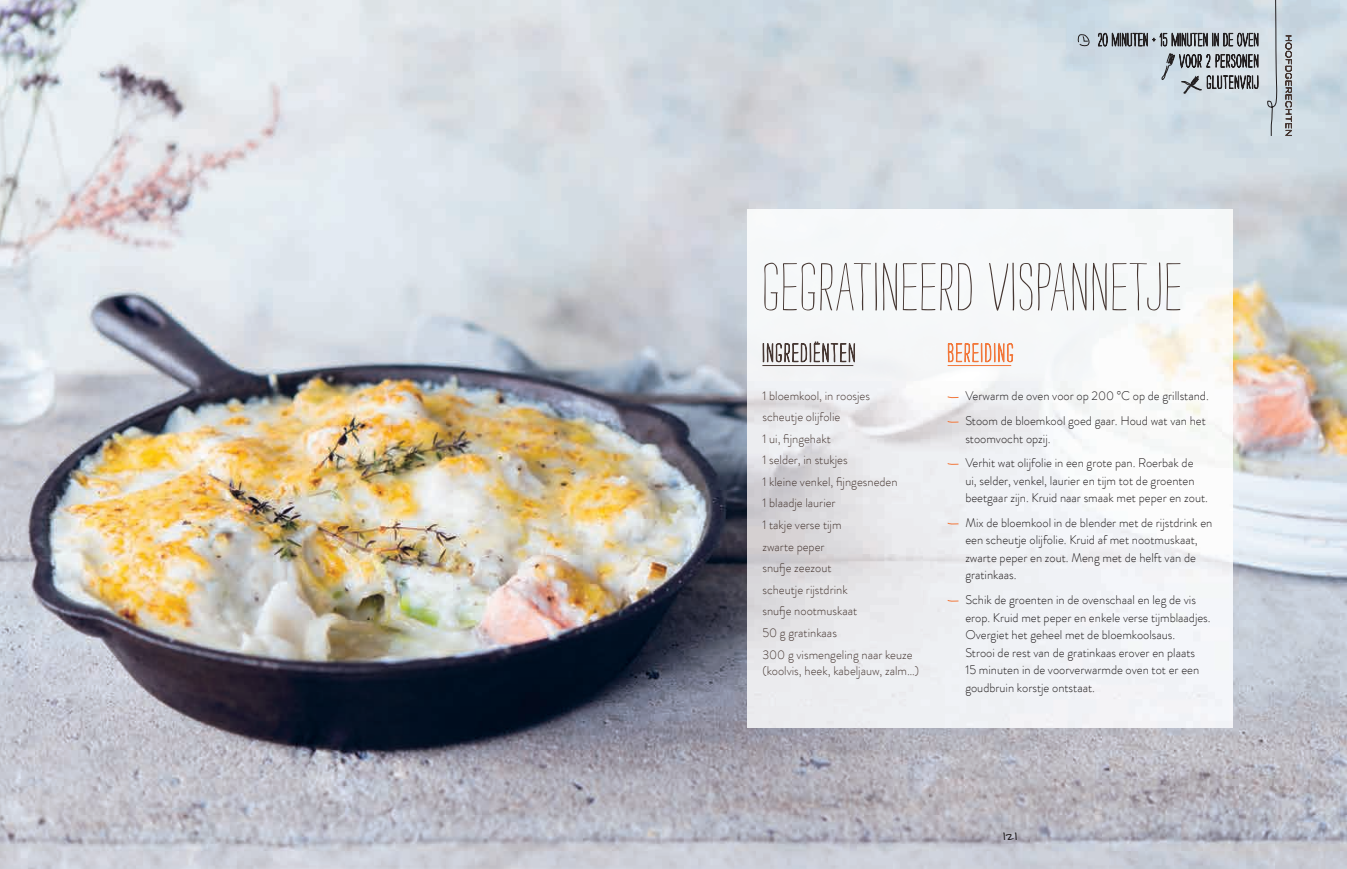
<style>
.page{position:relative;width:1347px;height:869px;background:#fff}
.page>*{position:absolute;margin:0;border:0;box-sizing:border-box;transform-origin:0 0}
.t1{font:75px "Strangelove Next Narrow";letter-spacing:.025em;color:#473833}
.t2{font:13.75px "lucygooseyblack";color:#231f20}
.t3{font:300 12.5px/17.5px "Brandon Grotesque";color:#231f20}
.t4{font:300 12.5px/21.5px "Brandon Grotesque";color:#473833}
</style>
<div class="page">
<img style="left:0;top:0;width:1346px;height:868px">
<svg style="left:1077px;top:34px;width:13px;height:12px"></svg>
<svg style="left:1098px;top:27px;width:160px;height:67px;background:#afb7be"></svg>
<svg style="left:1267px;top:0;width:10px;height:136px"></svg>
<svg style="left:1284px;top:35px;width:9px;height:101px"></svg>
<img style="left:748px;top:209px;width:484px;height:518px">
<hr style="left:762px;top:365px;width:91px;height:1px;background:#473833">
<svg style="left:763px;top:337px;width:92px;height:25px"></svg>
<hr style="left:947px;top:365px;width:64px;height:1px;background:#f2773a">
<svg style="left:948px;top:337px;width:65px;height:25px"></svg>
<svg style="left:947px;top:396px;width:11px;height:2px"></svg>
<svg style="left:947px;top:420px;width:11px;height:2px"></svg>
<svg style="left:947px;top:522px;width:11px;height:2px"></svg>
<svg style="left:947px;top:599px;width:11px;height:2px"></svg>
<h1 class="t1" style="left:762px;top:250px;width:420px">GEGRATINEERD VISPANNETJE</h1>
<p class="t4" style="left:762px;top:384px;width:152px">1 bloemkool, in roosjes scheutje olijfolie<br>1 ui, fijngehakt<br>1 selder, in stukjes<br>1 kleine venkel, fijngesneden<br>1 blaadje laurier<br>1 takje verse tijm<br>zwarte peper<br>snufje zeezout<br>scheutje rijstdrink<br>snufje nootmuskaat<br>50 g gratinkaas<br>300 g vismengeling naar keuze</p>
<p class="t4" style="left:762px;top:659px;width:158px">(koolvis, heek, kabeljauw, zalm…)</p>
<p class="t3" style="left:965px;top:384px;width:245px;line-height:24.6px">Verwarm de oven voor op 200 °C op de grillstand.<br>Stoom de bloemkool goed gaar. Houd wat van het</p>
<p class="t3" style="left:965px;top:426px;width:230px;line-height:24.6px">stoomvocht opzij.<br>Verhit wat olijfolie in een grote pan. Roerbak de</p>
<p class="t3" style="left:965px;top:471px;width:244px">ui, selder, venkel, laurier en tijm tot de groenten beetgaar zijn. Kruid naar smaak met peper en zout.</p>
<p class="t3" style="left:965px;top:513px;width:248px">Mix de bloemkool in de blender met de rijstdrink en een scheutje olijfolie. Kruid af met nootmuskaat, zwarte peper en zout. Meng met de helft van de gratinkaas.</p>
<p class="t3" style="left:965px;top:590px;width:247px">Schik de groenten in de ovenschaal en leg de vis erop. Kruid met peper en enkele verse tijmblaadjes.<br>Overgiet het geheel met de bloemkoolsaus.<br>Strooi de rest van de gratinkaas erover en plaats<br>15 minuten in de voorverwarmde oven tot er een goudbruin korstje ontstaat.</p>
<p class="t2" style="left:1003px;top:829px;width:16px">121</p>
</div>
